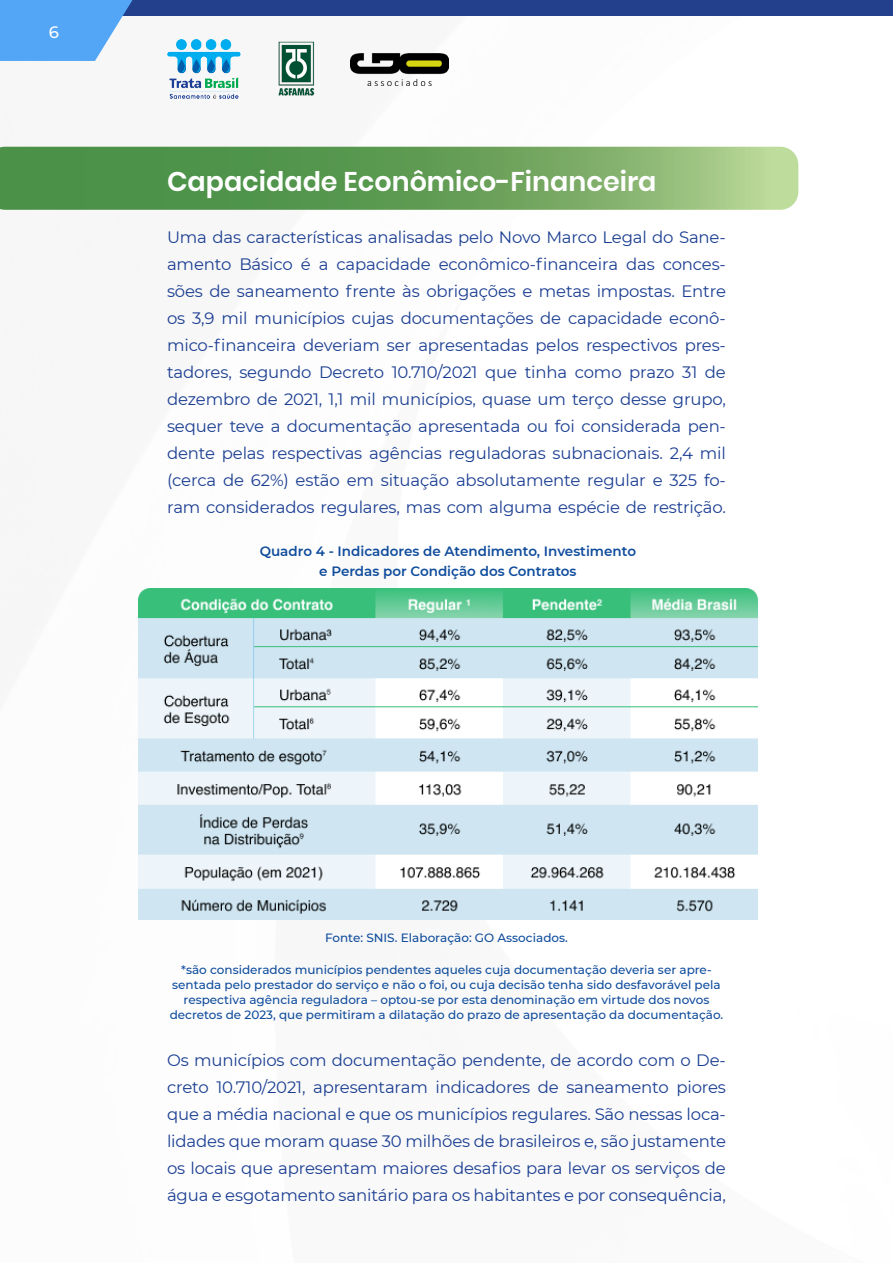
<style>
.page{position:relative;width:893px;height:1263px;background:#fff}
.page>*{position:absolute;margin:0;border:0;box-sizing:border-box;transform-origin:0 0}
.t1{font:600 27px "Poppins";color:#fff}
.t2{font:16.5px/27px "Montserrat";letter-spacing:-.01em;color:#1b3e92;text-align:justify}
.t3{font:500 16.5px "Montserrat";color:#fff}
.t4{font:600 13.5px/19.5px "Montserrat";color:#0f4c9c;text-align:center}
.t5{font:500 12px/15px "Montserrat";color:#0f4c9c;text-align:center}
</style>
<div class="page">
<div style="left:0;top:0;width:893px;height:16px;background:#23408d"></div>
<svg style="left:0;top:0;width:133px;height:61px;background:#68aef4"></svg>
<img style="left:351px;top:53px;width:97px;height:32px">
<img style="left:278px;top:41px;width:37px;height:55px">
<svg style="left:0;top:147px;width:798px;height:63px;background:#6ba45d"></svg>
<img style="left:167px;top:40px;width:74px;height:59px">
<img style="left:139px;top:589px;width:618px;height:331px">
<p class="t3" style="left:49px;top:21px;width:12px">6</p>
<p class="t1" style="left:167px;top:166px;width:491px">Capacidade Econômico-Financeira</p>
<p class="t2" style="left:167px;top:223px;width:560px">Uma das características analisadas pelo Novo Marco Legal do Sane&shy;amento Básico é a capacidade econômico-financeira das conces&shy;sões de saneamento frente às obrigações e metas impostas. Entre os 3,9 mil municípios cujas documentações de capacidade econô&shy;mico-financeira deveriam ser apresentadas pelos respectivos pres&shy;tadores, segundo Decreto 10.710/2021 que tinha como prazo 31 de dezembro de 2021, 1,1 mil municípios, quase um terço desse grupo, sequer teve a documentação apresentada ou foi considerada pen&shy;dente pelas respectivas agências reguladoras subnacionais. 2,4 mil (cerca de 62%) estão em situação absolutamente regular e 325 fo&shy;ram considerados regulares, mas com alguma espécie de restrição.</p>
<p class="t4" style="left:260px;top:541px;width:378px">Quadro 4 - Indicadores de Atendimento, Investimento e Perdas por Condição dos Contratos</p>
<p class="t5" style="left:325px;top:929px;width:244px">Fonte: SNIS. Elaboração: GO Associados.</p>
<p class="t5" style="left:170px;top:961px;width:555px">*são considerados municípios pendentes aqueles cuja documentação deveria ser apre&shy;sentada pelo prestador do serviço e não o foi, ou cuja decisão tenha sido desfavorável pela respectiva agência reguladora – optou-se por esta denominação em virtude dos novos decretos de 2023, que permitiram a dilatação do prazo de apresentação da documentação.</p>
<p class="t2" style="left:167px;top:1046px;width:560px">Os municípios com documentação pendente, de acordo com o De&shy;creto 10.710/2021, apresentaram indicadores de saneamento piores que a média nacional e que os municípios regulares. São nessas loca&shy;lidades que moram quase 30 milhões de brasileiros e, são justamente os locais que apresentam maiores desafios para levar os serviços de água e esgotamento sanitário para os habitantes e por consequência,</p>
</div>
